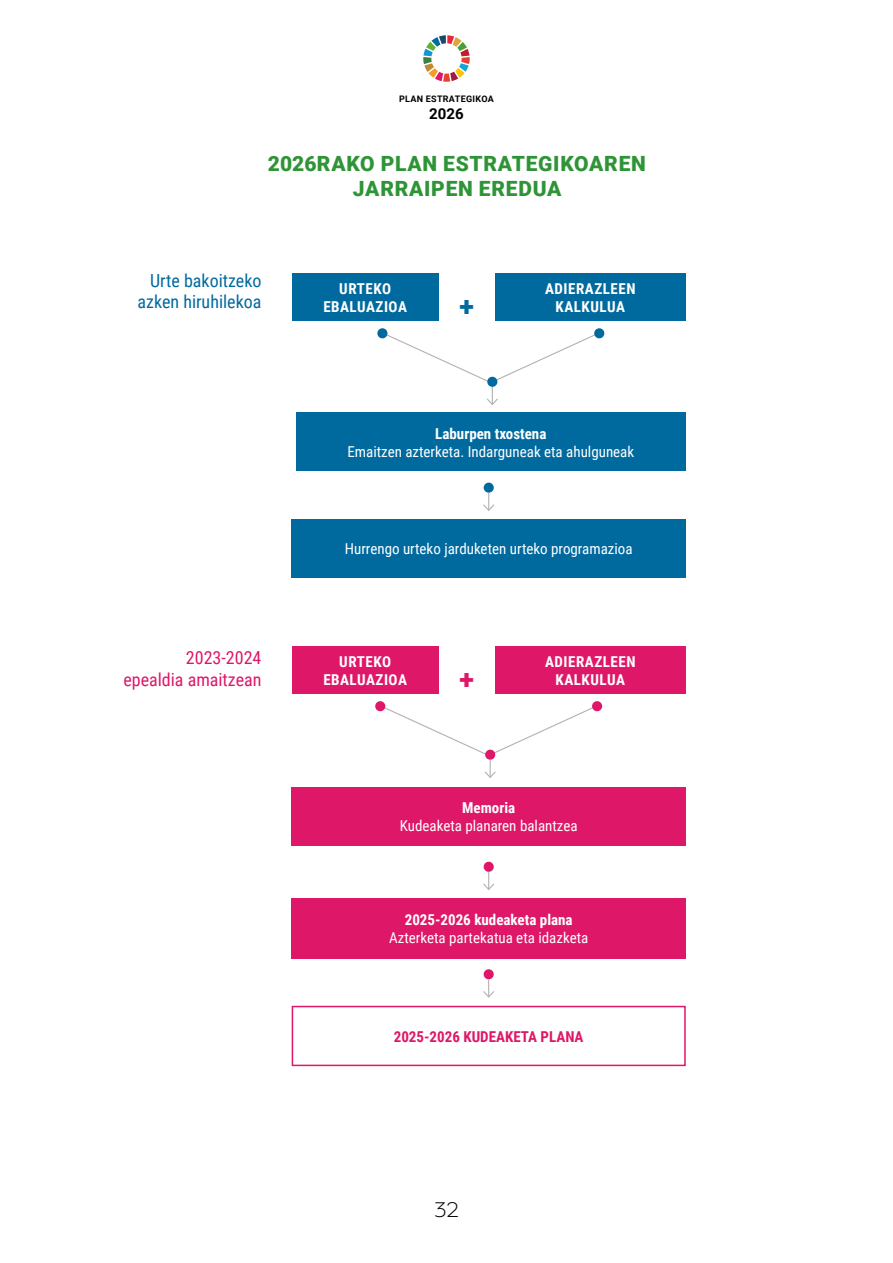
<style>
.page{position:relative;width:893px;height:1263px;background:#fff}
.page>*{position:absolute;margin:0;border:0;box-sizing:border-box;transform-origin:0 0}
.t1{font:900 27px "Roboto";color:#006a9f}
.t2{font:900 27px "Roboto";color:#df1768}
.t3{font:900 21px/25.2px "Roboto";letter-spacing:.035em;color:#2f9437;text-align:center}
.t4{font:300 21px "Filson Soft";color:#000}
.t5{font:18px/21.6px "Roboto Condensed";color:#006a9f;text-align:right}
.t6{font:18px/21.6px "Roboto Condensed";color:#df1768;text-align:right}
.t7{font:15px "Roboto Condensed";color:#fff}
.t8{font:700 15px/18px "Roboto Condensed";letter-spacing:.025em;color:#fff;text-align:center}
.t9{font:700 15px "Roboto Condensed";color:#fff}
.t10{font:700 15px "Roboto Condensed";color:#df1768}
.t11{font:700 15px "Roboto";color:#000}
.t12{font:700 9px "Roboto";letter-spacing:.035em;color:#000}
</style>
<div class="page">
<svg style="left:423px;top:35px;width:47px;height:47px"></svg>
<div style="left:292px;top:273px;width:147px;height:48px;background:#006a9f"></div>
<div style="left:495px;top:273px;width:191px;height:48px;background:#006a9f"></div>
<div style="left:296px;top:413px;width:390px;height:58px;background:#006a9f"></div>
<div style="left:292px;top:519px;width:394px;height:59px;background:#006a9f"></div>
<div style="left:594px;top:328px;width:10px;height:10px;background:#006a9f;border-radius:50%"></div>
<div style="left:377px;top:328px;width:10px;height:10px;background:#006a9f;border-radius:50%"></div>
<svg style="left:383px;top:332px;width:216px;height:73px"></svg>
<div style="left:484px;top:483px;width:10px;height:10px;background:#006a9f;border-radius:50%"></div>
<svg style="left:483px;top:493px;width:11px;height:18px"></svg>
<div style="left:292px;top:646px;width:147px;height:48px;background:#df1768"></div>
<div style="left:495px;top:646px;width:191px;height:48px;background:#df1768"></div>
<div style="left:292px;top:787px;width:394px;height:59px;background:#df1768"></div>
<div style="left:292px;top:898px;width:394px;height:60px;background:#df1768"></div>
<div style="left:292px;top:1006px;width:394px;height:60px;border:2px solid #df1768"></div>
<div style="left:592px;top:701px;width:10px;height:10px;background:#df1768;border-radius:50%"></div>
<div style="left:375px;top:701px;width:10px;height:10px;background:#df1768;border-radius:50%"></div>
<svg style="left:381px;top:705px;width:216px;height:73px"></svg>
<div style="left:484px;top:862px;width:10px;height:10px;background:#df1768;border-radius:50%"></div>
<svg style="left:483px;top:872px;width:11px;height:18px"></svg>
<div style="left:484px;top:969px;width:10px;height:10px;background:#df1768;border-radius:50%"></div>
<svg style="left:483px;top:979px;width:11px;height:19px"></svg>
<p class="t12" style="left:399px;top:93px;width:96px">PLAN ESTRATEGIKOA</p>
<p class="t11" style="left:429px;top:103px;width:36px">2026</p>
<h2 class="t3" style="left:268px;top:150px;width:380px">2026RAKO PLAN ESTRATEGIKOAREN<br>JARRAIPEN EREDUA</h2>
<p class="t5" style="left:138px;top:269px;width:125px">Urte bakoitzeko azken hiruhilekoa</p>
<p class="t8" style="left:323px;top:279px;width:85px">URTEKO<br>EBALUAZIOA</p>
<p class="t8" style="left:545px;top:279px;width:92px">ADIERAZLEEN<br>KALKULUA</p>
<h1 class="t1" style="left:460px;top:288px;width:16px">+</h1>
<p class="t9" style="left:435px;top:423px;width:113px">Laburpen txostena</p>
<p class="t7" style="left:347px;top:441px;width:288px">Emaitzen azterketa. Indarguneak eta ahulguneak</p>
<p class="t7" style="left:345px;top:538px;width:289px">Hurrengo urteko jarduketen urteko programazioa</p>
<p class="t6" style="left:123px;top:646px;width:140px">2023-2024 epealdia amaitzean</p>
<p class="t8" style="left:323px;top:652px;width:85px">URTEKO<br>EBALUAZIOA</p>
<p class="t8" style="left:545px;top:652px;width:92px">ADIERAZLEEN<br>KALKULUA</p>
<h1 class="t2" style="left:460px;top:661px;width:16px">+</h1>
<p class="t9" style="left:462px;top:797px;width:54px">Memoria</p>
<p class="t7" style="left:400px;top:815px;width:179px">Kudeaketa planaren balantzea</p>
<p class="t9" style="left:405px;top:909px;width:169px">2025-2026 kudeaketa plana</p>
<p class="t7" style="left:389px;top:927px;width:201px">Azterketa partekatua eta idazketa</p>
<p class="t10" style="left:394px;top:1026px;width:191px">2025-2026 KUDEAKETA PLANA</p>
<h2 class="t4" style="left:434px;top:1196px;width:26px">32</h2>
</div>
